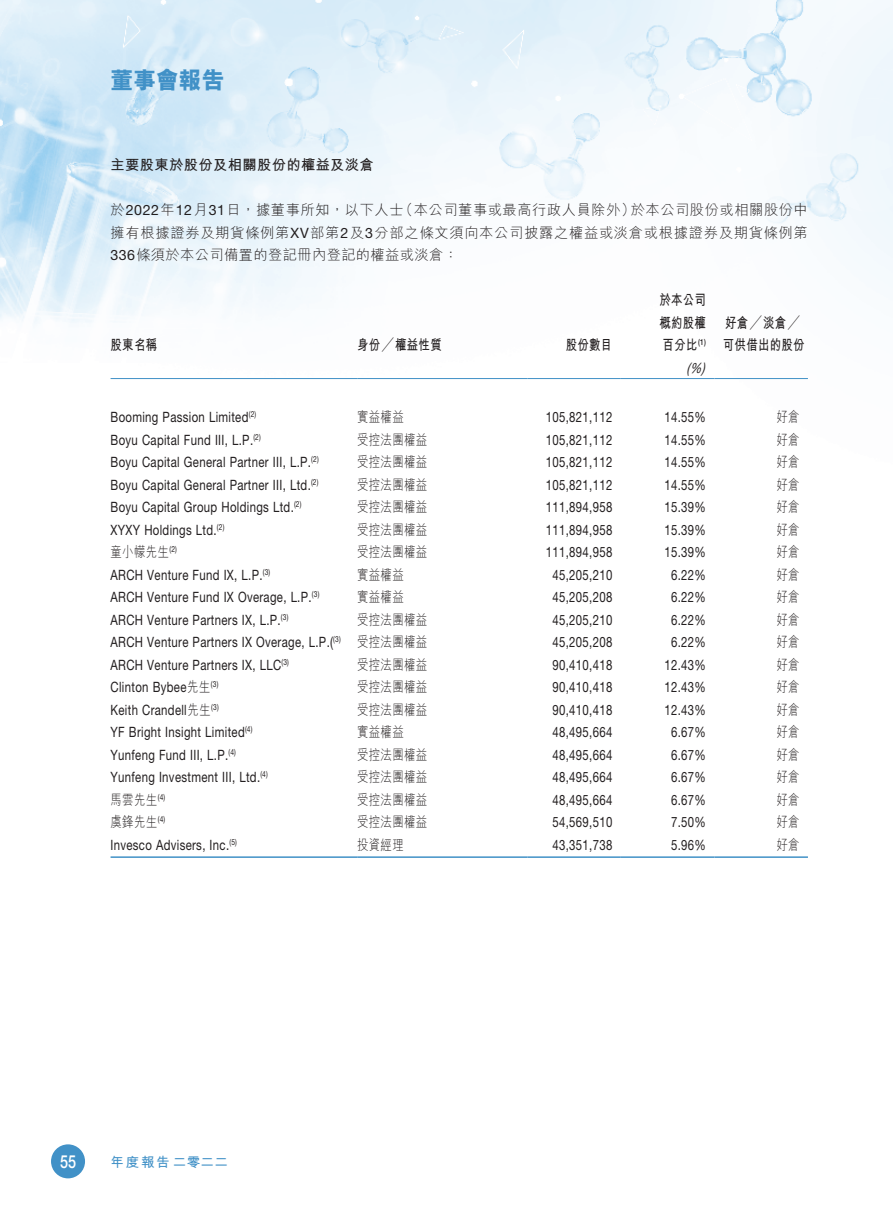
<style>
.page{position:relative;width:893px;height:1212px;background:#fff}
.page>*{position:absolute;margin:0;border:0;box-sizing:border-box;transform-origin:0 0}
.t1{font:800 24px "M Hei HK";color:#4191c7;scale:.95 1}
.t2{font:500 18px "Helvetica Neue LT Std";color:#fff;scale:.8 1}
.t3{font:14.25px "Helvetica Neue LT Std";letter-spacing:.03em;color:#231f20;scale:.8 1}
.t4{font:300 14.25px "M Hei HK";letter-spacing:.03em;color:#231f20;scale:.8 1}
.t5{font:300 14.25px/22.5px "M Hei HK";letter-spacing:.05em;color:#231f20}
.t6{font:700 14.25px/22.5px "M Hei HK";letter-spacing:.03em;color:#231f20;scale:.8 1}
.t7{font:300 14.25px "M Hei HK";letter-spacing:.03em;color:#231f20}
.t8{font:700 14.25px "M Hei HK";letter-spacing:.03em;color:#231f20}
.t9{font:italic 14.25px "Helvetica Neue LT Std";color:#231f20;scale:.8 1}
.t10{font:700 13.5px "M Hei HK";letter-spacing:.13em;color:#4191c7}
.t11{font:8.25px "Helvetica Neue LT Std";color:#231f20;scale:.8 1}
.t12{font:500 8.25px "Helvetica Neue LT Std";color:#231f20;scale:.8 1}
.s1{font-family:"Helvetica Neue LT Std";font-weight:400}
.s2{font-size:14.25px}
.s3{font-family:"M Hei HK";font-weight:300}
</style>
<div class="page">
<img style="left:0;top:0;width:893px;height:1179px">
<div style="left:51px;top:1144px;width:34px;height:34px;background:#4191c7;border-radius:50%"></div>
<hr style="left:111px;top:378px;width:246px;height:1px;background:#4191c7">
<hr style="left:357px;top:378px;width:170px;height:1px;background:#4191c7">
<hr style="left:527px;top:378px;width:94px;height:1px;background:#4191c7">
<hr style="left:621px;top:378px;width:93px;height:1px;background:#4191c7">
<hr style="left:714px;top:378px;width:94px;height:1px;background:#4191c7">
<hr style="left:111px;top:856px;width:246px;height:2px;background:#4191c7">
<hr style="left:357px;top:856px;width:170px;height:2px;background:#4191c7">
<hr style="left:527px;top:856px;width:94px;height:2px;background:#4191c7">
<hr style="left:621px;top:856px;width:93px;height:2px;background:#4191c7">
<hr style="left:714px;top:856px;width:94px;height:2px;background:#4191c7">
<h1 class="t1" style="left:111px;top:65px;width:122px">董事會報告</h1>
<p class="t8" style="left:111px;top:154px;width:265px">主要股東於股份及相關股份的權益及淡倉</p>
<p class="t7" style="left:399px;top:203px;width:238px">（本公司董事或最高行政人員除外）</p>
<p class="t5" style="left:111px;top:198px;width:699px">於<span class="s1">2022</span>年<span class="s1">12</span>月<span class="s1">31</span>日，據董事所知，以下人士<br>擁有根據證券及期貨條例第<span class="s1">XV</span>部第<span class="s1">2</span>及<span class="s1">3</span>分部之條文須向本公司披露之權益或淡倉或根據證券及期貨條例第<br><span class="s1">336</span>條須於本公司備置的登記冊內登記的權益或淡倉：</p>
<p class="t7" style="left:631px;top:203px;width:179px">於本公司股份或相關股份中</p>
<p class="t6" style="left:111px;top:332px;width:60px">股東名稱</p>
<p class="t6" style="left:357px;top:332px;width:107px">身份 ╱權益性質</p>
<p class="t6" style="left:566px;top:332px;width:60px">股份數目</p>
<p class="t6" style="left:659px;top:287px;width:60px">於本公司概約股權</p>
<p class="t12" style="left:698px;top:337px;width:11px">(1)</p>
<p class="t6" style="left:663px;top:332px;width:45px">百分比</p>
<p class="t6" style="left:723px;top:310px;width:104px">好倉╱淡倉╱可供借出的股份</p>
<p class="t9" style="left:686px;top:359px;width:25px">%)</p>
<p class="t9" style="left:701px;top:359px;width:5px">(</p>
<p class="t11" style="left:249px;top:409px;width:11px">)2(</p>
<p class="t3" style="left:111px;top:408px;width:174px">Booming Passion Limited</p>
<p class="t4" style="left:357px;top:410px;width:60px">實益權益</p>
<p class="t3" style="left:546px;top:408px;width:85px">105,821,112</p>
<p class="t3" style="left:664px;top:408px;width:53px">14.55%</p>
<p class="t4" style="left:776px;top:410px;width:30px">好倉</p>
<p class="t3" style="left:111px;top:431px;width:189px">B o y u C a p i t a l F u n d I I I <sup>)2(</sup>.P.L,</p>
<p class="t4" style="left:357px;top:432px;width:89px">受控法團權益</p>
<p class="t3" style="left:546px;top:431px;width:85px">105,821,112</p>
<p class="t3" style="left:664px;top:431px;width:53px">14.55%</p>
<p class="t4" style="left:776px;top:432px;width:30px">好倉</p>
<p class="t3" style="left:111px;top:453px;width:262px">B o y u C a p i t a l G e n e r a l P a r t n e r I I I <sup>)2(</sup>.P.L,</p>
<p class="t4" style="left:357px;top:455px;width:89px">受控法團權益</p>
<p class="t3" style="left:546px;top:453px;width:85px">105,821,112</p>
<p class="t3" style="left:664px;top:453px;width:53px">14.55%</p>
<p class="t4" style="left:776px;top:455px;width:30px">好倉</p>
<p class="t11" style="left:308px;top:477px;width:15px">)2(<span class="s2">.</span></p>
<p class="t3" style="left:111px;top:476px;width:247px">Boyu Capital General Partner III, Ltd</p>
<p class="t4" style="left:357px;top:477px;width:89px">受控法團權益</p>
<p class="t3" style="left:546px;top:476px;width:85px">105,821,112</p>
<p class="t3" style="left:664px;top:476px;width:53px">14.55%</p>
<p class="t4" style="left:776px;top:477px;width:30px">好倉</p>
<p class="t11" style="left:291px;top:499px;width:15px">)2(<span class="s2">.</span></p>
<p class="t3" style="left:111px;top:498px;width:226px">Boyu Capital Group Holdings Ltd</p>
<p class="t4" style="left:357px;top:500px;width:89px">受控法團權益</p>
<p class="t3" style="left:546px;top:498px;width:85px">111,894,958</p>
<p class="t3" style="left:664px;top:498px;width:53px">15.39%</p>
<p class="t4" style="left:776px;top:500px;width:30px">好倉</p>
<p class="t11" style="left:214px;top:522px;width:15px">)2(<span class="s2">.</span></p>
<p class="t3" style="left:111px;top:521px;width:130px">XYXY Holdings Ltd</p>
<p class="t4" style="left:357px;top:522px;width:89px">受控法團權益</p>
<p class="t3" style="left:546px;top:521px;width:85px">111,894,958</p>
<p class="t3" style="left:664px;top:521px;width:53px">15.39%</p>
<p class="t4" style="left:776px;top:522px;width:30px">好倉</p>
<p class="t4" style="left:111px;top:545px;width:74px">童小幪先生</p>
<p class="t11" style="left:169px;top:544px;width:11px">)2(</p>
<p class="t4" style="left:357px;top:545px;width:89px">受控法團權益</p>
<p class="t3" style="left:546px;top:543px;width:85px">111,894,958</p>
<p class="t3" style="left:664px;top:543px;width:53px">15.39%</p>
<p class="t4" style="left:776px;top:545px;width:30px">好倉</p>
<p class="t3" style="left:111px;top:566px;width:201px">A R C H V e n t u r e F u n d I X <sup>)3(</sup>.P.L,</p>
<p class="t4" style="left:357px;top:567px;width:60px">實益權益</p>
<p class="t3" style="left:552px;top:566px;width:76px">45,205,210</p>
<p class="t3" style="left:671px;top:566px;width:45px">6.22%</p>
<p class="t4" style="left:776px;top:567px;width:30px">好倉</p>
<p class="t3" style="left:111px;top:588px;width:263px">A R C H V e n t u r e F u n d I X O v e r a g e <sup>)3(</sup>.P.L,</p>
<p class="t4" style="left:357px;top:590px;width:60px">實益權益</p>
<p class="t3" style="left:552px;top:588px;width:76px">45,205,208</p>
<p class="t3" style="left:671px;top:588px;width:45px">6.22%</p>
<p class="t4" style="left:776px;top:590px;width:30px">好倉</p>
<p class="t3" style="left:111px;top:611px;width:224px">ARCH Venture Partners I X <sup>)3(</sup>.P.L,</p>
<p class="t4" style="left:357px;top:612px;width:89px">受控法團權益</p>
<p class="t3" style="left:552px;top:611px;width:76px">45,205,210</p>
<p class="t3" style="left:671px;top:611px;width:45px">6.22%</p>
<p class="t4" style="left:776px;top:612px;width:30px">好倉</p>
<p class="t3" style="left:111px;top:633px;width:289px">ARCH Venture Partners IX Overage <sup>)</sup> <sup>3</sup>( <sup>(</sup>.P.L,</p>
<p class="t4" style="left:357px;top:635px;width:89px">受控法團權益</p>
<p class="t3" style="left:552px;top:633px;width:76px">45,205,208</p>
<p class="t3" style="left:671px;top:633px;width:45px">6.22%</p>
<p class="t4" style="left:776px;top:635px;width:30px">好倉</p>
<p class="t11" style="left:281px;top:657px;width:11px">)3(</p>
<p class="t3" style="left:111px;top:656px;width:215px">ARCH Venture Partners IX, LLC</p>
<p class="t4" style="left:357px;top:657px;width:89px">受控法團權益</p>
<p class="t3" style="left:552px;top:656px;width:76px">90,410,418</p>
<p class="t3" style="left:664px;top:656px;width:53px">12.43%</p>
<p class="t4" style="left:776px;top:657px;width:30px">好倉</p>
<p class="t3" style="left:111px;top:678px;width:126px">Clinton Bybee<span class="s3">先生</span></p>
<p class="t11" style="left:211px;top:679px;width:11px">)3(</p>
<p class="t4" style="left:357px;top:680px;width:89px">受控法團權益</p>
<p class="t3" style="left:552px;top:678px;width:76px">90,410,418</p>
<p class="t3" style="left:664px;top:678px;width:53px">12.43%</p>
<p class="t4" style="left:776px;top:680px;width:30px">好倉</p>
<p class="t3" style="left:111px;top:701px;width:127px">Keith Crandell<span class="s3">先生</span></p>
<p class="t11" style="left:211px;top:702px;width:11px">)3(</p>
<p class="t4" style="left:357px;top:702px;width:89px">受控法團權益</p>
<p class="t3" style="left:552px;top:701px;width:76px">90,410,418</p>
<p class="t3" style="left:664px;top:701px;width:53px">12.43%</p>
<p class="t4" style="left:776px;top:702px;width:30px">好倉</p>
<p class="t11" style="left:245px;top:724px;width:11px">)4(</p>
<p class="t3" style="left:111px;top:723px;width:169px">YF Bright Insight Limited</p>
<p class="t4" style="left:357px;top:725px;width:60px">實益權益</p>
<p class="t3" style="left:552px;top:723px;width:76px">48,495,664</p>
<p class="t3" style="left:671px;top:723px;width:45px">6.67%</p>
<p class="t4" style="left:776px;top:725px;width:30px">好倉</p>
<p class="t3" style="left:111px;top:746px;width:158px">Y u n f e n g F u n d I I I <sup>)4(</sup>.P.L,</p>
<p class="t4" style="left:357px;top:747px;width:89px">受控法團權益</p>
<p class="t3" style="left:552px;top:746px;width:76px">48,495,664</p>
<p class="t3" style="left:671px;top:746px;width:45px">6.67%</p>
<p class="t4" style="left:776px;top:747px;width:30px">好倉</p>
<p class="t11" style="left:257px;top:769px;width:15px">)4(<span class="s2">.</span></p>
<p class="t3" style="left:111px;top:768px;width:184px">Yunfeng Investment III, Ltd</p>
<p class="t4" style="left:357px;top:770px;width:89px">受控法團權益</p>
<p class="t3" style="left:552px;top:768px;width:76px">48,495,664</p>
<p class="t3" style="left:671px;top:768px;width:45px">6.67%</p>
<p class="t4" style="left:776px;top:770px;width:30px">好倉</p>
<p class="t4" style="left:111px;top:792px;width:60px">馬雲先生</p>
<p class="t11" style="left:158px;top:792px;width:11px">)4(</p>
<p class="t4" style="left:357px;top:792px;width:89px">受控法團權益</p>
<p class="t3" style="left:552px;top:791px;width:76px">48,495,664</p>
<p class="t3" style="left:671px;top:791px;width:45px">6.67%</p>
<p class="t4" style="left:776px;top:792px;width:30px">好倉</p>
<p class="t4" style="left:111px;top:815px;width:60px">虞鋒先生</p>
<p class="t11" style="left:158px;top:814px;width:11px">)4(</p>
<p class="t4" style="left:357px;top:815px;width:89px">受控法團權益</p>
<p class="t3" style="left:552px;top:813px;width:76px">54,569,510</p>
<p class="t3" style="left:671px;top:813px;width:45px">7.50%</p>
<p class="t4" style="left:776px;top:815px;width:30px">好倉</p>
<p class="t11" style="left:226px;top:837px;width:15px">)5(<span class="s2">.</span></p>
<p class="t3" style="left:111px;top:836px;width:145px">Invesco Advisers, Inc</p>
<p class="t4" style="left:357px;top:837px;width:60px">投資經理</p>
<p class="t3" style="left:552px;top:836px;width:76px">43,351,738</p>
<p class="t3" style="left:671px;top:836px;width:45px">5.96%</p>
<p class="t4" style="left:776px;top:837px;width:30px">好倉</p>
<p class="t2" style="left:60px;top:1151px;width:22px">55</p>
<p class="t10" style="left:111px;top:1152px;width:119px">年度報告二零二二</p>
</div>
